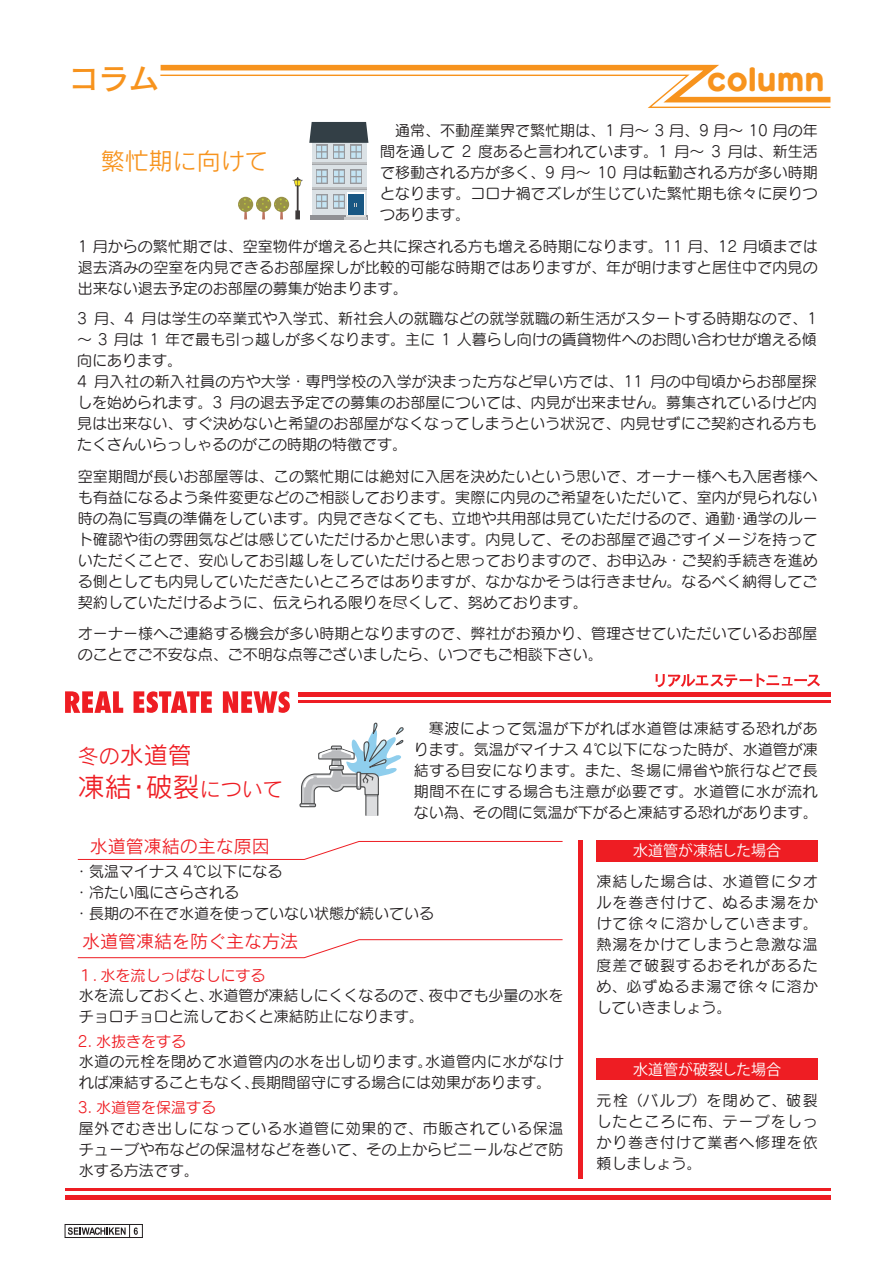
<style>
.page{position:relative;width:893px;height:1263px;background:#fff}
.page>*{position:absolute;margin:0;border:0;box-sizing:border-box;transform-origin:0 0}
.t1{font:30px "Seurat CID EB";color:#f7931d}
.t2{font:30px "Rodin CID DB";color:#f7931d}
.t3{font:27px "Rodin CID M";color:#ee1d23}
.t4{font:24px "Rodin CID M";color:#f7931d}
.t5{font:24px "Rodin CID M";color:#ee1d23}
.t6{font:18px "Rodin CID M";color:#ee1d23}
.t7{font:15px/21px "Seurat CID M";letter-spacing:.005em;color:#231f20;text-align:justify}
.t8{font:15px "Koz Go Pr 6 N";color:#fff}
.t9{font:15px "Seurat CID M";color:#ee1d23}
.s1{font-size:21px}
.s2{color:#ee1d23}
</style>
<div class="page">
<div style="left:65px;top:1224px;width:78px;height:14px;border:1px solid #231f20"></div>
<svg style="left:68px;top:1224px;width:70px;height:14px"></svg>
<svg style="left:160px;top:65px;width:670px;height:43px"></svg>
<svg style="left:65px;top:691px;width:58px;height:22px"></svg>
<svg style="left:134px;top:691px;width:78px;height:22px"></svg>
<svg style="left:223px;top:691px;width:67px;height:22px"></svg>
<svg style="left:656px;top:673px;width:164px;height:14px"></svg>
<div style="left:298px;top:692px;width:532px;height:5px;background:#ee1d23"></div>
<hr style="left:298px;top:701px;width:532px;height:2px;background:#ee1d23">
<hr style="left:65px;top:1195px;width:765px;height:4px;background:#ee1d23">
<hr style="left:65px;top:1188px;width:765px;height:3px;background:#ee1d23">
<svg style="left:77px;top:939px;width:486px;height:19px"></svg>
<svg style="left:77px;top:841px;width:486px;height:19px"></svg>
<hr style="left:579px;top:840px;width:4px;height:338px;background:#ee1d23">
<div style="left:597px;top:1058px;width:221px;height:22px;background:#ee1d23"></div>
<div style="left:597px;top:840px;width:221px;height:21px;background:#ee1d23"></div>
<div style="left:312px;top:140px;width:54px;height:75px;background:#dbe2e6"></div>
<hr style="left:310px;top:215px;width:58px;height:4px;background:#909195">
<div style="left:347px;top:193px;width:18px;height:22px;background:#185783"></div>
<svg style="left:346px;top:215px;width:19px;height:2px"></svg>
<hr style="left:344px;top:217px;width:23px;height:2px;background:#c8c9ca">
<div style="left:350px;top:145px;width:12px;height:14px;background:#97999d"></div>
<div style="left:333px;top:145px;width:12px;height:14px;background:#97999d"></div>
<div style="left:316px;top:145px;width:12px;height:14px;background:#97999d"></div>
<svg style="left:309px;top:122px;width:59px;height:36px"></svg>
<hr style="left:312px;top:163px;width:54px;height:2px;background:#a5a7aa">
<hr style="left:312px;top:162px;width:54px;height:2px;background:#bdc0c2">
<svg style="left:350px;top:169px;width:12px;height:15px"></svg>
<svg style="left:351px;top:171px;width:10px;height:12px"></svg>
<svg style="left:333px;top:169px;width:12px;height:15px"></svg>
<svg style="left:334px;top:171px;width:10px;height:12px"></svg>
<svg style="left:316px;top:169px;width:12px;height:15px"></svg>
<svg style="left:317px;top:171px;width:10px;height:12px"></svg>
<hr style="left:312px;top:187px;width:54px;height:2px;background:#bdc0c2">
<svg style="left:333px;top:194px;width:12px;height:14px"></svg>
<svg style="left:334px;top:195px;width:10px;height:12px"></svg>
<svg style="left:316px;top:194px;width:12px;height:14px"></svg>
<svg style="left:317px;top:195px;width:10px;height:12px"></svg>
<svg style="left:274px;top:197px;width:15px;height:15px"></svg>
<svg style="left:275px;top:198px;width:12px;height:21px"></svg>
<svg style="left:256px;top:197px;width:15px;height:15px"></svg>
<svg style="left:257px;top:198px;width:12px;height:21px"></svg>
<div style="left:238px;top:197px;width:15px;height:15px;background:#999248;border-radius:50%"></div>
<svg style="left:239px;top:198px;width:12px;height:21px"></svg>
<svg style="left:293px;top:177px;width:10px;height:42px"></svg>
<div style="left:366px;top:791px;width:12px;height:25px;background:#dcdddf"></div>
<div style="left:365px;top:791px;width:13px;height:25px;border:1px solid #4b4c4d"></div>
<div style="left:299px;top:803px;width:17px;height:4px;border:1px solid #4b4c4d"></div>
<svg style="left:300px;top:722px;width:104px;height:84px"></svg>
<p class="t2" style="left:69px;top:59px;width:92px">コラム</p>
<p class="t1" style="left:707px;top:59px;width:119px">column</p>
<p class="t4" style="left:101px;top:146px;width:170px">繁忙期に向けて</p>
<p class="t7" style="left:380px;top:120px;width:439px">　通常、不動産業界で繁忙期は、1 月～ 3 月、9 月～ 10 月の年間を通して 2 度あると言われています。1 月～ 3 月は、新生活で移動される方が多く、9 月～ 10 月は転勤される方が多い時期となります。コロナ禍でズレが生じていた繁忙期も徐々に戻りつつあります。</p>
<p class="t7" style="left:78px;top:235px;width:741px">1 月からの繁忙期では、空室物件が増えると共に探される方も増える時期になります。11 月、12 月頃までは退去済みの空室を内見できるお部屋探しが比較的可能な時期ではありますが、年が明けますと居住中で内見の出来ない退去予定のお部屋の募集が始まります。</p>
<p class="t7" style="left:77px;top:307px;width:741px;text-align:left">3 月、4 月は学生の卒業式や入学式、新社会人の就職などの就学就職の新生活がスタートする時期なので、1～ 3 月は 1 年で最も引っ越しが多くなります。主に 1 人暮らし向けの賃貸物件へのお問い合わせが増える傾向にあります。<br>4 月入社の新入社員の方や大学・専門学校の入学が決まった方など早い方では、11 月の中旬頃からお部屋探しを始められます。3 月の退去予定での募集のお部屋については、内見が出来ません。募集されているけど内見は出来ない、すぐ決めないと希望のお部屋がなくなってしまうという状況で、内見せずにご契約される方もたくさんいらっしゃるのがこの時期の特徴です。</p>
<p class="t7" style="left:78px;top:465px;width:742px">空室期間が長いお部屋等は、この繁忙期には絶対に入居を決めたいという思いで、オーナー様へも入居者様へも有益になるよう条件変更などのご相談しております。実際に内見のご希望をいただいて、室内が見られない時の為に写真の準備をしています。内見できなくても、立地や共用部は見ていただけるので、通勤・通学のルート確認や街の雰囲気などは感じていただけるかと思います。内見して、そのお部屋で過ごすイメージを持っていただくことで、安心してお引越しをしていただけると思っておりますので、お申込み・ご契約手続きを進める側としても内見していただきたいところではありますが、なかなかそうは行きません。なるべく納得してご契約していただけるように、伝えられる限りを尽くして、努めております。</p>
<p class="t7" style="left:78px;top:623px;width:741px">オーナー様へご連絡する機会が多い時期となりますので、弊社がお預かり、管理させていただいているお部屋のことでご不安な点、ご不明な点等ございましたら、いつでもご相談下さい。</p>
<p class="t5" style="left:78px;top:740px;width:115px"><span class="s1">冬の</span>水道管</p>
<p class="t3" style="left:78px;top:770px;width:208px">凍結・破裂<span class="s1">について</span></p>
<p class="t6" style="left:90px;top:835px;width:181px">水道管凍結の主な原因</p>
<p class="t7" style="left:414px;top:717px;width:405px">　寒波によって気温が下がれば水道管は凍結する恐れがあります。気温がマイナス 4℃以下になった時が、水道管が凍結する目安になります。また、冬場に帰省や旅行などで長期間不在にする場合も注意が必要です。水道管に水が流れない為、その間に気温が下がると凍結する恐れがあります。</p>
<p class="t8" style="left:633px;top:842px;width:149px">水道管が凍結した場合</p>
<p class="t7" style="left:74px;top:861px;width:361px;text-align:left">・気温マイナス 4℃以下になる<br>・冷たい風にさらされる<br>・長期の不在で水道を使っていない状態が続いている</p>
<p class="t6" style="left:82px;top:930px;width:217px">水道管凍結を防ぐ主な方法</p>
<p class="t9" style="left:78px;top:965px;width:189px">１．水を流しっぱなしにする</p>
<p class="t7" style="left:79px;top:985px;width:486px">水を流しておくと、水道管が凍結しにくくなるので、夜中でも少量の水をチョロチョロと流しておくと凍結防止になります。</p>
<p class="t7" style="left:78px;top:1030px;width:487px;text-align:left"><span class="s2">2. 水抜きをする<br></span>水道の元栓を閉めて水道管内の水を出し切ります。水道管内に水がなければ凍結することもなく、長期間留守にする場合には効果があります。</p>
<p class="t7" style="left:78px;top:1097px;width:487px;text-align:left"><span class="s2">3. 水道管を保温する<br></span>屋外でむき出しになっている水道管に効果的で、市販されている保温チューブや布などの保温材などを巻いて、その上からビニールなどで防水する方法です。</p>
<p class="t7" style="left:597px;top:870px;width:223px">凍結した場合は、水道管にタオルを巻き付けて、ぬるま湯をかけて徐々に溶かしていきます。熱湯をかけてしまうと急激な温度差で破裂するおそれがあるため、必ずぬるま湯で徐々に溶かしていきましょう。</p>
<p class="t8" style="left:633px;top:1061px;width:149px">水道管が破裂した場合</p>
<p class="t7" style="left:597px;top:1089px;width:223px">元栓（バルブ）を閉めて、破裂したところに布、テープをしっかり巻き付けて業者へ修理を依頼しましょう。</p>
</div>
